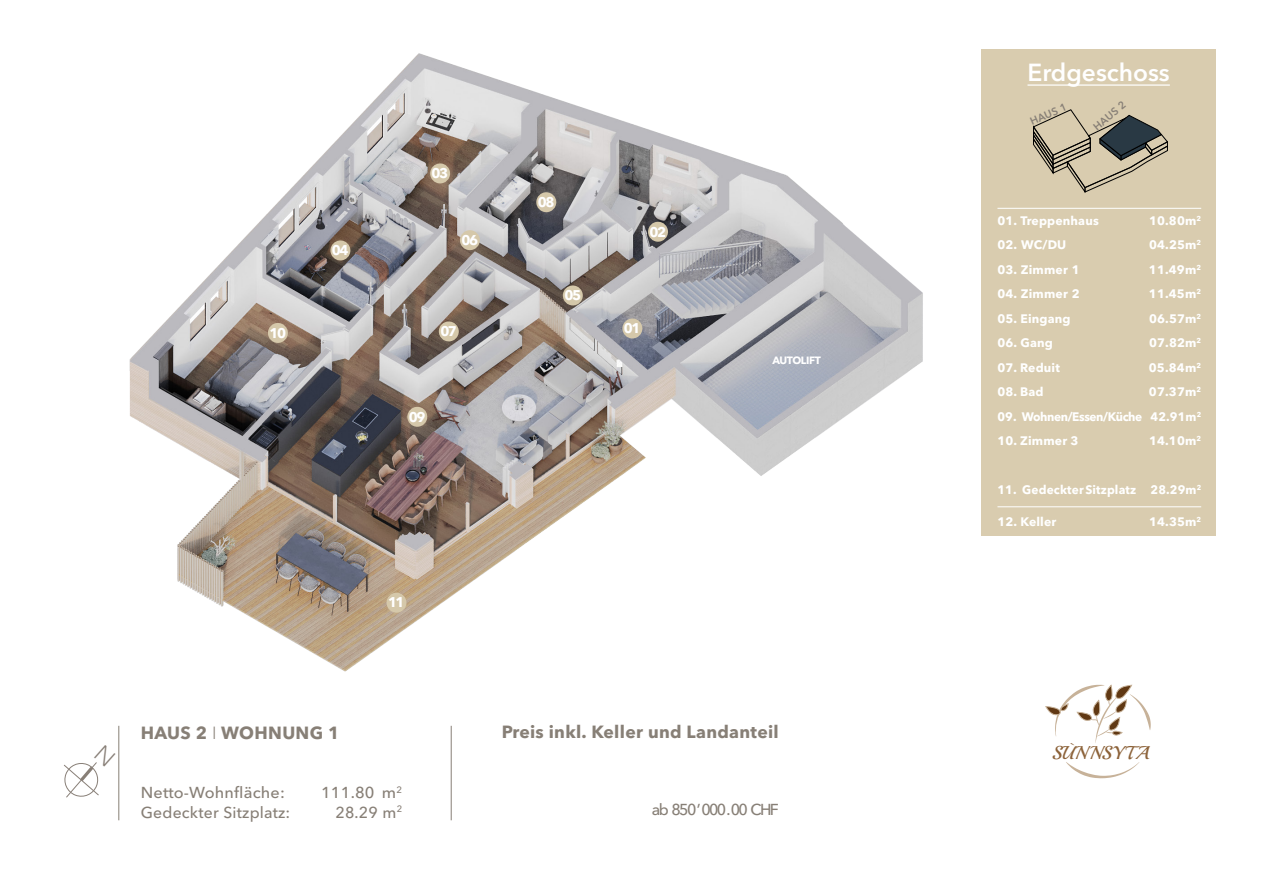
<style>
.page{position:relative;width:1265px;height:893px;background:#fff}
.page>*{position:absolute;margin:0;border:0;box-sizing:border-box;transform-origin:0 0}
.text_black{font:600 24.5px "Avenir Next Cyr";color:#fff}
.t1{font:18.55px "Playball";color:#8c6239}
.text_black-2{font:700 17.5px "Avenir Next Cyr";letter-spacing:.015em;color:#877f76}
.text_black-3{font:500 15.75px "Avenir Next Cyr";letter-spacing:.01em;color:#877f76}
.text_black-4{font:500 15.75px "Avenir Next Cyr";letter-spacing:-.11em;color:#877f76}
.t2{font:700 14px "Avenir Next Cyr";letter-spacing:-.1em;color:#fff}
.text_black-5{font:700 12.25px "Avenir Next Cyr";letter-spacing:.015em;color:#fff}
.text_black-6{font:700 12.25px "Avenir Next Cyr";letter-spacing:-.03em;color:#fff}
.text_black-7{font:600 10.5px "Avenir Next Cyr";color:#877f76}
.text_black-8{font:700 10.5px "Avenir Next Cyr";letter-spacing:-.035em;color:#fff}
.s1{font-weight:300}
</style>
<div class="page">
<div style="left:981px;top:50px;width:234px;height:486px;background:#d9ccaf"></div>
<svg style="left:1033px;top:110px;width:135px;height:82px"></svg>
<img style="left:129px;top:53px;width:794px;height:619px">
<hr style="left:1027px;top:84px;width:143px;height:2px;background:#fff">
<hr style="left:997px;top:208px;width:204px;height:1px;background:#fff">
<hr style="left:997px;top:506px;width:204px;height:1px;background:#fff">
<hr style="left:119px;top:726px;width:1px;height:94px;background:#877f76">
<svg style="left:1066px;top:762px;width:73px;height:16px"></svg>
<svg style="left:1046px;top:685px;width:105px;height:58px"></svg>
<hr style="left:451px;top:726px;width:1px;height:94px;background:#877f76">
<div style="left:622px;top:318px;width:20px;height:20px;background:#d5c8aa;border-radius:50%"></div>
<div style="left:648px;top:222px;width:20px;height:20px;background:#d5c8aa;border-radius:50%"></div>
<div style="left:430px;top:163px;width:20px;height:20px;background:#d5c8aa;border-radius:50%"></div>
<div style="left:330px;top:240px;width:20px;height:20px;background:#d5c8aa;border-radius:50%"></div>
<div style="left:563px;top:285px;width:20px;height:20px;background:#d5c8aa;border-radius:50%"></div>
<div style="left:460px;top:230px;width:20px;height:20px;background:#d5c8aa;border-radius:50%"></div>
<div style="left:439px;top:321px;width:20px;height:20px;background:#d5c8aa;border-radius:50%"></div>
<div style="left:536px;top:192px;width:20px;height:20px;background:#d5c8aa;border-radius:50%"></div>
<div style="left:407px;top:407px;width:20px;height:20px;background:#d5c8aa;border-radius:50%"></div>
<div style="left:268px;top:323px;width:20px;height:20px;background:#d5c8aa;border-radius:50%"></div>
<div style="left:386px;top:593px;width:20px;height:20px;background:#d5c8aa;border-radius:50%"></div>
<svg style="left:64px;top:762px;width:35px;height:36px"></svg>
<p class="t2" style="left:269px;top:324px;width:18px">10</p>
<p class="t2" style="left:332px;top:242px;width:18px">04</p>
<p class="t2" style="left:432px;top:165px;width:18px">03</p>
<p class="t2" style="left:461px;top:231px;width:18px">06</p>
<p class="t2" style="left:440px;top:323px;width:18px">07</p>
<p class="t2" style="left:409px;top:408px;width:18px">09</p>
<p class="t2" style="left:538px;top:193px;width:18px">08</p>
<p class="t2" style="left:564px;top:287px;width:18px">05</p>
<p class="t2" style="left:650px;top:223px;width:18px">02</p>
<p class="t2" style="left:624px;top:320px;width:18px">01</p>
<p class="text_black-8" style="left:772px;top:354px;width:50px">AUTOLIFT</p>
<p class="text_black-2" style="left:141px;top:722px;width:200px">HAUS 2 <span class="s1">I</span> WOHNUNG 1</p>
<p class="t2" style="left:388px;top:594px;width:18px">11</p>
<p class="text_black-3" style="left:141px;top:783px;width:146px">Netto-Wohnfläche:</p>
<p class="text_black-3" style="left:321px;top:783px;width:83px">111.80 m<sup>2</sup></p>
<p class="text_black-3" style="left:141px;top:802px;width:151px">Gedeckter Sitzplatz:</p>
<p class="text_black-3" style="left:335px;top:802px;width:68px">28.29 m<sup>2</sup></p>
<p class="text_black-2" style="left:502px;top:721px;width:279px">Preis inkl. Keller und Landanteil</p>
<p class="text_black-4" style="left:652px;top:800px;width:128px">ab 850 ’000 .00 CHF</p>
<p class="text_black" style="left:1027px;top:57px;width:144px">Erdgeschoss</p>
<p class="text_black-7" style="left:1028px;top:116px;width:40px;rotate:-23deg">HAUS 1</p>
<p class="text_black-7" style="left:1091px;top:123px;width:40px;rotate:-40deg">HAUS 2</p>
<p class="text_black-5" style="left:997px;top:213px;width:103px">01. Treppenhaus</p>
<p class="text_black-5" style="left:1149px;top:213px;width:54px">10.80m<sup>2</sup></p>
<p class="text_black-5" style="left:997px;top:238px;width:70px">02. WC/DU</p>
<p class="text_black-5" style="left:1149px;top:238px;width:54px">04.25m<sup>2</sup></p>
<p class="text_black-5" style="left:997px;top:262px;width:84px">03. Zimmer 1</p>
<p class="text_black-5" style="left:1149px;top:262px;width:54px">11.49m<sup>2</sup></p>
<p class="text_black-5" style="left:997px;top:287px;width:84px">04. Zimmer 2</p>
<p class="text_black-5" style="left:1149px;top:287px;width:54px">11.45m<sup>2</sup></p>
<p class="text_black-5" style="left:997px;top:311px;width:75px">05. Eingang</p>
<p class="text_black-5" style="left:1149px;top:311px;width:54px">06.57m<sup>2</sup></p>
<p class="text_black-5" style="left:997px;top:336px;width:57px">06. Gang</p>
<p class="text_black-5" style="left:1149px;top:336px;width:54px">07.82m<sup>2</sup></p>
<p class="text_black-5" style="left:997px;top:360px;width:64px">07. Reduit</p>
<p class="text_black-5" style="left:1149px;top:360px;width:54px">05.84m<sup>2</sup></p>
<p class="text_black-5" style="left:997px;top:385px;width:48px">08. Bad</p>
<p class="text_black-5" style="left:1149px;top:385px;width:54px">07.37m<sup>2</sup></p>
<p class="text_black-6" style="left:997px;top:409px;width:205px">09. Wohnen/Essen/Küche 42.91m<sup>2</sup></p>
<p class="text_black-5" style="left:997px;top:434px;width:83px">10. Zimmer 3</p>
<p class="text_black-5" style="left:1149px;top:434px;width:54px">14.10m<sup>2</sup></p>
<p class="text_black-5" style="left:997px;top:483px;width:205px">11. Gedeckter Sitzplatz 28.29m<sup>2</sup></p>
<p class="text_black-5" style="left:997px;top:514px;width:60px">12. Keller</p>
<p class="text_black-5" style="left:1149px;top:514px;width:54px">14.35m<sup>2</sup></p>
<p class="t1" style="left:1052px;top:742px;width:99px">SÙNNSYTA</p>
</div>
